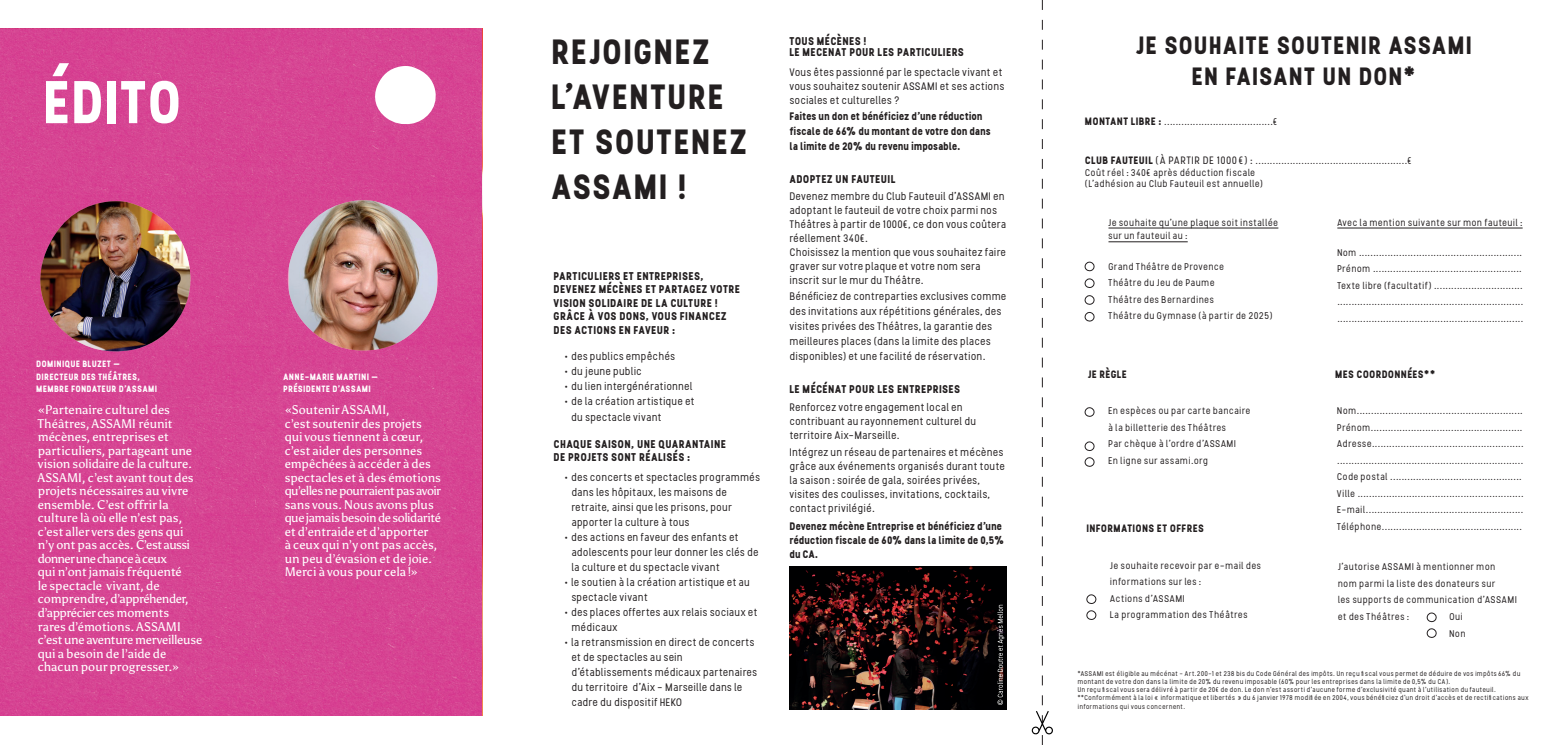
<style>
.page{position:relative;width:1560px;height:745px;background:#fff}
.page>*{position:absolute;margin:0;border:0;box-sizing:border-box;transform-origin:0 0}
.t1{font:700 60.12px "Stellar";letter-spacing:.01em;color:#fff}
.t2{font:700 35px/45px "Stellar";letter-spacing:.035em;color:#231f20}
.t3{font:700 25px/30.8px "Stellar";letter-spacing:.035em;color:#231f20;text-align:center}
.t4{font:12.5px/13.5px "Asul";color:#fff}
.t5{font:700 11.25px/13.5px "Stellar";letter-spacing:.035em;color:#231f20}
.t6{font:10.88px/15px "Stellar";letter-spacing:.01em;color:#231f20}
.t7{font:700 10.88px/15px "Stellar";color:#231f20}
.t8{font:700 10.75px "Stellar";letter-spacing:.035em;color:#231f20}
.t9{font:9.75px/16.5px "Stellar";letter-spacing:.03em;color:#231f20}
.t10{font:700 9.12px/12.8px "Stellar";letter-spacing:.045em;color:#fff}
.t11{font:6.88px/8.2px "Stellar";letter-spacing:.04em;color:#231f20}
.s1{font-weight:700;font-size:10.75px}
.s2{font-size:10.75px}
</style>
<div class="page">
<img style="left:0;top:29px;width:482px;height:686px">
<svg style="left:1084px;top:261px;width:10px;height:10px"></svg>
<svg style="left:1084px;top:278px;width:10px;height:10px"></svg>
<svg style="left:1084px;top:295px;width:10px;height:9px"></svg>
<svg style="left:1084px;top:312px;width:10px;height:9px"></svg>
<hr style="left:1108px;top:227px;width:170px;height:1px;background:#231f20">
<hr style="left:1108px;top:241px;width:79px;height:1px;background:#231f20">
<hr style="left:1337px;top:227px;width:185px;height:1px;background:#231f20">
<svg style="left:1086px;top:594px;width:10px;height:9px"></svg>
<svg style="left:1086px;top:610px;width:10px;height:9px"></svg>
<svg style="left:1426px;top:612px;width:10px;height:9px"></svg>
<svg style="left:1426px;top:628px;width:10px;height:9px"></svg>
<svg style="left:1084px;top:407px;width:10px;height:9px"></svg>
<svg style="left:1084px;top:441px;width:10px;height:10px"></svg>
<svg style="left:1084px;top:457px;width:10px;height:9px"></svg>
<img style="left:789px;top:566px;width:217px;height:143px">
<svg style="left:372px;top:66px;width:66px;height:59px"></svg>
<div style="left:33px;top:201px;width:164px;height:152px;background:#d64492"></div>
<img style="left:39px;top:201px;width:153px;height:151px">
<svg style="left:281px;top:200px;width:164px;height:153px;background:#d64693"></svg>
<img style="left:289px;top:200px;width:148px;height:152px">
<svg style="left:997px;top:604px;width:7px;height:100px"></svg>
<svg style="left:1031px;top:0;width:21px;height:745px"></svg>
<p class="t1" style="left:44px;top:63px;width:140px">ÉDITO</p>
<p class="t10" style="left:37px;top:357px;width:122px">DOMINIQUE BLUZET —<br>DIRECTEUR DES THÉÂTRES,<br>MEMBRE FONDATEUR D'ASSAMI</p>
<p class="t10" style="left:283px;top:369px;width:97px">ANNE-MARIE MARTINI —<br>PRÉSIDENTE D’ASSAMI</p>
<p class="t4" style="left:38px;top:403px;width:166px">«Partenaire culturel des<br>Théâtres, ASSAMI réunit mécènes, entreprises et particuliers, partageant une vision solidaire de la culture.<br>ASSAMI, c’est avant tout des projets nécessaires au vivre ensemble. C’est offrir la culture là où elle n’est pas, c’est aller vers des gens qui n’y ont pas accès. C’est aussi donner une chance à ceux<br>qui n’ont jamais fréquenté<br>le spectacle vivant, de comprendre, d’appréhender, d’apprécier ces moments<br>rares d’émotions. ASSAMI c’est une aventure merveilleuse qui a besoin de l’aide de chacun pour progresser.»</p>
<p class="t4" style="left:285px;top:403px;width:158px">«Soutenir ASSAMI,<br>c’est soutenir des projets qui vous tiennent à cœur, c’est aider des personnes empêchées à accéder à des spectacles et à des émotions qu’elles ne pourraient pas avoir sans vous. Nous avons plus que jamais besoin de solidarité et d’entraide et d’apporter<br>à ceux qui n’y ont pas accès, un peu d’évasion et de joie.<br>Merci à vous pour cela!»</p>
<p class="t2" style="left:552px;top:28px;width:198px">REJOIGNEZ<br>L’AVENTURE<br>ET SOUTENEZ<br>ASSAMI !</p>
<p class="t5" style="left:554px;top:269px;width:188px">PARTICULIERS ET ENTREPRISES,<br>DEVENEZ MÉCÈNES ET PARTAGEZ VOTRE<br>VISION SOLIDAIRE DE LA CULTURE !<br>GRÂCE À VOS DONS, VOUS FINANCEZ<br>DES ACTIONS EN FAVEUR :</p>
<p class="t6" style="left:564px;top:349px;width:112px">• des publics empêchés</p>
<p class="t6" style="left:564px;top:364px;width:79px">• du jeune public</p>
<p class="t6" style="left:564px;top:379px;width:130px">• du lien intergénérationnel</p>
<p class="t6" style="left:571px;top:394px;width:125px;text-indent:-7px">• de la création artistique et du spectacle vivant</p>
<p class="t5" style="left:554px;top:436px;width:174px">CHAQUE SAISON, UNE QUARANTAINE<br>DE PROJETS SONT RÉALISÉS :</p>
<p class="t6" style="left:571px;top:469px;width:190px;text-indent:-7px">• des concerts et spectacles programmés dans les hôpitaux, les maisons de retraite, ainsi que les prisons, pour apporter la culture à tous</p>
<p class="t6" style="left:571px;top:529px;width:189px;text-indent:-7px">• des actions en faveur des enfants et adolescents pour leur donner les clés de la culture et du spectacle vivant</p>
<p class="t6" style="left:571px;top:574px;width:180px;text-indent:-7px">• le soutien à la création artistique et au spectacle vivant</p>
<p class="t6" style="left:571px;top:604px;width:188px;text-indent:-7px">• des places offertes aux relais sociaux et médicaux</p>
<p class="t6" style="left:571px;top:634px;width:187px;text-indent:-7px">• la retransmission en direct de concerts et de spectacles au sein d’établissements médicaux partenaires du territoire d’Aix - Marseille dans le cadre du dispositif HEKO</p>
<p class="t5" style="left:789px;top:35px;width:176px;line-height:11.5px">TOUS MÉCÈNES !<br>LE MECENAT POUR LES PARTICULIERS</p>
<p class="t6" style="left:789px;top:66px;width:216px;line-height:14px">Vous êtes passionné par le spectacle vivant et vous souhaitez soutenir ASSAMI et ses actions sociales et culturelles ?</p>
<p class="t7" style="left:789px;top:108px;width:203px">Faites un don et bénéficiez d’une réduction fiscale de 66% du montant de votre don dans la limite de 20% du revenu imposable.</p>
<p class="t5" style="left:789px;top:172px;width:107px">ADOPTEZ UN FAUTEUIL</p>
<p class="t6" style="left:789px;top:189px;width:218px;line-height:14px">Devenez membre du Club Fauteuil d’ASSAMI en adoptant le fauteuil de votre choix parmi nos Théâtres à partir de 1000€, ce don vous coûtera réellement 340€.<br>Choisissez la mention que vous souhaitez faire graver sur votre plaque et votre nom sera inscrit sur le mur du Théâtre.</p>
<p class="t6" style="left:789px;top:289px;width:218px">Bénéficiez de contreparties exclusives comme des invitations aux répétitions générales, des visites privées des Théâtres, la garantie des meilleures places (dans la limite des places disponibles) et une facilité de réservation.</p>
<p class="t5" style="left:789px;top:382px;width:172px">LE MÉCÉNAT POUR LES ENTREPRISES</p>
<p class="t6" style="left:789px;top:399px;width:188px;line-height:14px">Renforcez votre engagement local en contribuant au rayonnement culturel du territoire Aix-Marseille.</p>
<p class="t6" style="left:789px;top:445px;width:217px;line-height:14px">Intégrez un réseau de partenaires et mécènes grâce aux événements organisés durant toute la saison : soirée de gala, soirées privées, visites des coulisses, invitations, cocktails, contact privilégié.</p>
<p class="t7" style="left:789px;top:518px;width:216px;line-height:14px">Devenez mécène Entreprise et bénéficiez d’une réduction fiscale de 60% dans la limite de 0,5% du CA.</p>
<p class="t3" style="left:1136px;top:30px;width:337px">JE SOUHAITE SOUTENIR ASSAMI<br>EN FAISANT UN DON*</p>
<p class="t9" style="left:1085px;top:113px;width:194px"><span class="s1">MONTANT LIBRE :</span> ......................................€</p>
<p class="t9" style="left:1085px;top:155px;width:328px;line-height:11.6px"><span class="s1">CLUB FAUTEUIL</span> <span class="s2">(À PARTIR DE 1000 €) :</span> .....................................................€<br>Coût réel : 340€ après déduction fiscale<br>(L’adhésion au Club Fauteuil est annuelle)</p>
<p class="t9" style="left:1108px;top:215px;width:171px;line-height:13.8px">Je souhaite qu’une plaque soit installée sur un fauteuil au :</p>
<p class="t9" style="left:1108px;top:258px;width:166px">Grand Théâtre de Provence<br>Théâtre du Jeu de Paume<br>Théâtre des Bernardines<br>Théâtre du Gymnase (à partir de 2025)</p>
<p class="t8" style="left:1087px;top:367px;width:41px">JE RÈGLE</p>
<p class="t9" style="left:1108px;top:402px;width:144px">En espèces ou par carte bancaire à la billetterie des Théâtres<br>Par chèque à l’ordre d’ASSAMI<br>En ligne sur assami.org</p>
<p class="t8" style="left:1086px;top:521px;width:119px">INFORMATIONS ET OFFRES</p>
<p class="t9" style="left:1110px;top:556px;width:153px">Je souhaite recevoir par e-mail des informations sur les :<br>Actions d’ASSAMI<br>La programmation des Théâtres</p>
<p class="t9" style="left:1337px;top:214px;width:187px">Avec la mention suivante sur mon fauteuil :</p>
<p class="t9" style="left:1337px;top:244px;width:188px">Nom .........................................................<br>Prénom ....................................................<br>Texte libre (facultatif) ............................... ................................................................. .................................................................</p>
<p class="t8" style="left:1335px;top:367px;width:102px">MES COORDONNÉES**</p>
<p class="t9" style="left:1336px;top:402px;width:188px">Nom..........................................................<br>Prénom.....................................................<br>Adresse..................................................... .................................................................<br>Code postal ..............................................<br>Ville ..........................................................<br>E-mail.......................................................<br>Téléphone.................................................</p>
<p class="t9" style="left:1337px;top:558px;width:181px">J’autorise ASSAMI à mentionner mon nom parmi la liste des donateurs sur<br>les supports de communication d’ASSAMI et des Théâtres :</p>
<p class="t9" style="left:1449px;top:608px;width:18px">Oui<br>Non</p>
<p class="t11" style="left:1077px;top:668px;width:452px">*ASSAMI est éligible au mécénat – Art.200-1 et 238 bis du Code Général des impôts. Un reçu fiscal vous permet de déduire de vos impôts 66% du montant de votre don dans la limite de 20% du revenu imposable (60% pour les entreprises dans la limite de 0,5% du CA).<br>Un reçu fiscal vous sera délivré à partir de 20€ de don. Le don n’est assorti d’aucune forme d’exclusivité quant à l’utilisation du fauteuil. **Conformément à la loi « informatique et libertés » du 6 janvier 1978 modifiée en 2004, vous bénéficiez d’un droit d’accès et de rectifications aux informations qui vous concernent.</p>
</div>
